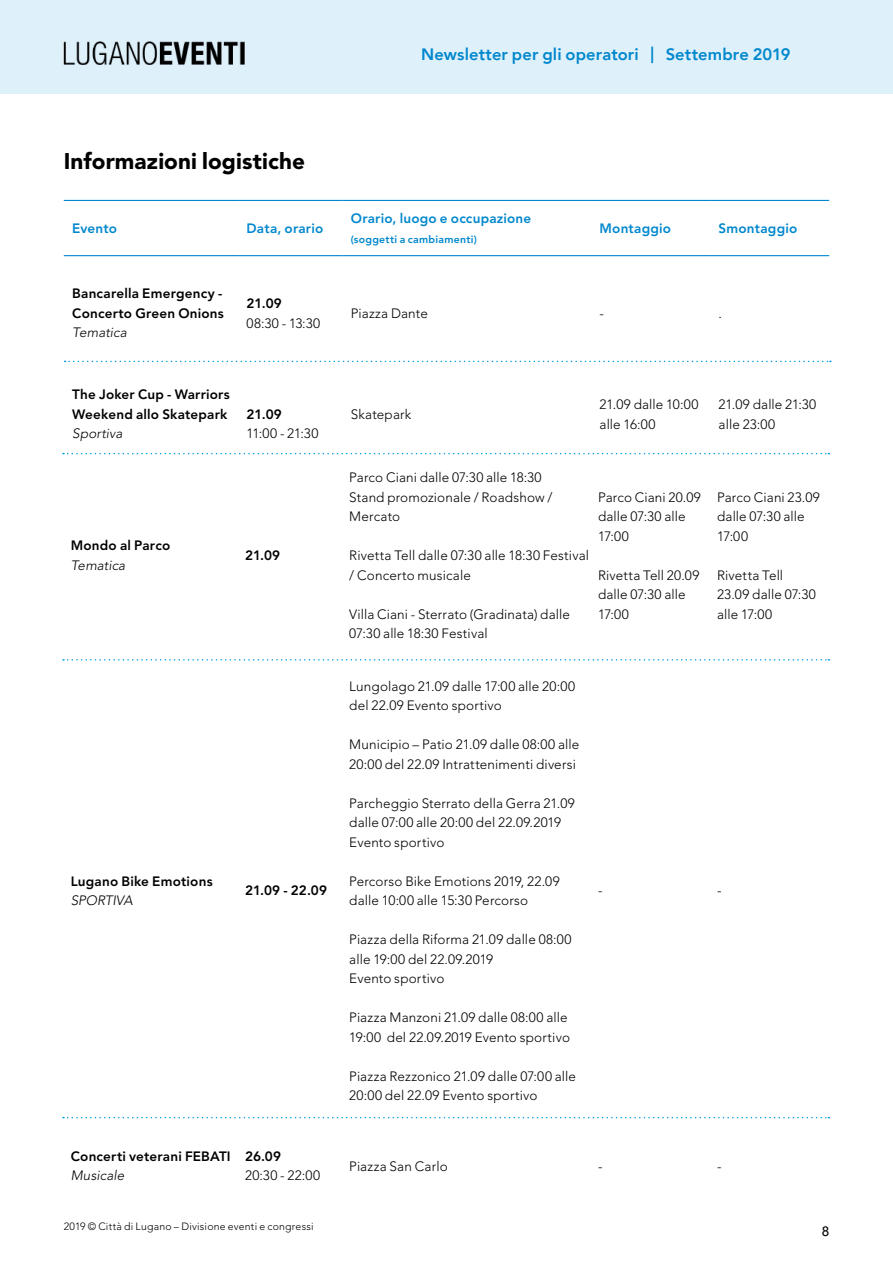
<style>
.page{position:relative;width:893px;height:1263px;background:#fff}
.page>*{position:absolute;margin:0;border:0;box-sizing:border-box;transform-origin:0 0}
.t1{font:900 22.5px "Avenir LT Std";letter-spacing:.005em;color:#000}
.t2{font:800 16.5px "Avenir";letter-spacing:.01em;color:#0087cd}
.t3{font:300 13.5px/19.5px "Avenir LT Std";letter-spacing:.01em;color:#000}
.t4{font:800 13.5px/19.5px "Avenir LT Std";letter-spacing:.015em;color:#000}
.t5{font:800 13.5px "Avenir LT Std";letter-spacing:.015em;color:#0087cd}
.t6{font:italic 300 13.5px "Avenir LT Std";letter-spacing:.005em;color:#000}
.t7{font:500 13.5px "Avenir";color:#000}
.t8{font:300 10.5px "Avenir LT Std";letter-spacing:.02em;color:#000}
.t9{font:800 10.5px "Avenir LT Std";letter-spacing:.025em;color:#0087cd}
</style>
<div class="page">
<div style="left:0;top:0;width:893px;height:94px;background:#def0fa"></div>
<img style="left:64px;top:41px;width:181px;height:23px">
<hr style="left:64px;top:200px;width:174px;height:1px;background:#0087cd">
<hr style="left:238px;top:200px;width:104px;height:1px;background:#0087cd">
<hr style="left:342px;top:200px;width:249px;height:1px;background:#0087cd">
<hr style="left:591px;top:200px;width:119px;height:1px;background:#0087cd">
<hr style="left:710px;top:200px;width:119px;height:1px;background:#0087cd">
<hr style="left:64px;top:255px;width:174px;height:1px;background:#0087cd">
<hr style="left:238px;top:255px;width:104px;height:1px;background:#0087cd">
<hr style="left:342px;top:255px;width:249px;height:1px;background:#0087cd">
<hr style="left:591px;top:255px;width:119px;height:1px;background:#0087cd">
<hr style="left:710px;top:255px;width:119px;height:1px;background:#0087cd">
<svg style="left:65px;top:361px;width:766px;height:1px"></svg>
<svg style="left:63px;top:659px;width:766px;height:1px"></svg>
<svg style="left:63px;top:453px;width:766px;height:1px"></svg>
<svg style="left:63px;top:1117px;width:766px;height:1px"></svg>
<p class="t2" style="left:421px;top:42px;width:371px">Newsletter per gli operatori | Settembre 2019</p>
<h1 class="t1" style="left:64px;top:148px;width:243px">Informazioni logistiche</h1>
<p class="t5" style="left:72px;top:220px;width:46px">Evento</p>
<p class="t5" style="left:247px;top:220px;width:78px">Data, orario</p>
<p class="t4" style="left:72px;top:284px;width:153px">Bancarella Emergency -<br>Concerto Green Onions</p>
<p class="t6" style="left:72px;top:325px;width:56px">Tematica</p>
<p class="t4" style="left:247px;top:294px;width:37px">21.09</p>
<p class="t3" style="left:247px;top:313px;width:75px">08:30 - 13:30</p>
<p class="t4" style="left:72px;top:385px;width:159px">The Joker Cup - Warriors<br>Weekend allo Skatepark</p>
<p class="t6" style="left:72px;top:426px;width:52px">Sportiva</p>
<p class="t4" style="left:247px;top:405px;width:37px">21.09</p>
<p class="t3" style="left:247px;top:424px;width:73px">11:00 - 21:30</p>
<p class="t4" style="left:71px;top:536px;width:101px">Mondo al Parco</p>
<p class="t6" style="left:71px;top:557px;width:56px">Tematica</p>
<p class="t4" style="left:245px;top:546px;width:37px">21.09</p>
<p class="t4" style="left:71px;top:871px;width:143px">Lugano Bike Emotions</p>
<p class="t6" style="left:71px;top:892px;width:63px">SPORTIVA</p>
<p class="t4" style="left:245px;top:881px;width:83px">21.09 - 22.09</p>
<p class="t4" style="left:71px;top:1146px;width:161px">Concerti veterani FEBATI</p>
<p class="t6" style="left:71px;top:1168px;width:55px">Musicale</p>
<p class="t4" style="left:245px;top:1146px;width:37px">26.09</p>
<p class="t3" style="left:245px;top:1166px;width:77px">20:30 - 22:00</p>
<p class="t5" style="left:351px;top:211px;width:182px">Orario, luogo e occupazione</p>
<p class="t9" style="left:351px;top:233px;width:128px">(soggetti a cambiamenti)</p>
<p class="t5" style="left:600px;top:220px;width:73px">Montaggio</p>
<p class="t5" style="left:719px;top:220px;width:80px">Smontaggio</p>
<p class="t3" style="left:351px;top:304px;width:79px">Piazza Dante</p>
<p class="t3" style="left:600px;top:304px;width:6px">-</p>
<p class="t3" style="left:719px;top:304px;width:5px">.</p>
<p class="t3" style="left:351px;top:405px;width:62px">Skatepark</p>
<p class="t3" style="left:600px;top:395px;width:100px">21.09 dalle 10:00 alle 16:00</p>
<p class="t3" style="left:719px;top:395px;width:99px">21.09 dalle 21:30 alle 23:00</p>
<p class="t3" style="left:349px;top:468px;width:205px">Parco Ciani dalle 07:30 alle 18:30<br>Stand promozionale / Roadshow /<br>Mercato</p>
<p class="t3" style="left:349px;top:546px;width:241px">Rivetta Tell dalle 07:30 alle 18:30 Festival / Concerto musicale</p>
<p class="t3" style="left:349px;top:604px;width:222px">Villa Ciani - Sterrato (Gradinata) dalle<br>07:30 alle 18:30 Festival</p>
<p class="t3" style="left:598px;top:487px;width:104px">Parco Ciani 20.09 dalle 07:30 alle<br>17:00</p>
<p class="t3" style="left:598px;top:565px;width:103px">Rivetta Tell 20.09 dalle 07:30 alle<br>17:00</p>
<p class="t3" style="left:717px;top:487px;width:104px">Parco Ciani 23.09 dalle 07:30 alle<br>17:00</p>
<p class="t3" style="left:717px;top:565px;width:100px">Rivetta Tell<br>23.09 dalle 07:30 alle 17:00</p>
<p class="t3" style="left:349px;top:676px;width:227px">Lungolago 21.09 dalle 17:00 alle 20:00 del 22.09 Evento sportivo</p>
<p class="t3" style="left:349px;top:735px;width:231px">Municipio – Patio 21.09 dalle 08:00 alle<br>20:00 del 22.09 Intrattenimenti diversi</p>
<p class="t3" style="left:349px;top:793px;width:227px">Parcheggio Sterrato della Gerra 21.09 dalle 07:00 alle 20:00 del 22.09.2019<br>Evento sportivo</p>
<p class="t3" style="left:349px;top:871px;width:212px">Percorso Bike Emotions 2019, 22.09 dalle 10:00 alle 15:30 Percorso</p>
<p class="t3" style="left:349px;top:930px;width:224px">Piazza della Riforma 21.09 dalle 08:00 alle 19:00 del 22.09.2019<br>Evento sportivo</p>
<p class="t3" style="left:349px;top:1008px;width:222px">Piazza Manzoni 21.09 dalle 08:00 alle<br>19:00 del 22.09.2019 Evento sportivo</p>
<p class="t3" style="left:349px;top:1066px;width:228px">Piazza Rezzonico 21.09 dalle 07:00 alle<br>20:00 del 22.09 Evento sportivo</p>
<p class="t3" style="left:598px;top:881px;width:6px">-</p>
<p class="t3" style="left:717px;top:881px;width:6px">-</p>
<p class="t3" style="left:349px;top:1156px;width:100px">Piazza San Carlo</p>
<p class="t3" style="left:598px;top:1156px;width:6px">-</p>
<p class="t3" style="left:717px;top:1156px;width:6px">-</p>
<p class="t8" style="left:64px;top:1220px;width:251px">2019 © Città di Lugano – Divisione eventi e congressi</p>
<p class="t7" style="left:822px;top:1219px;width:9px">8</p>
</div>
